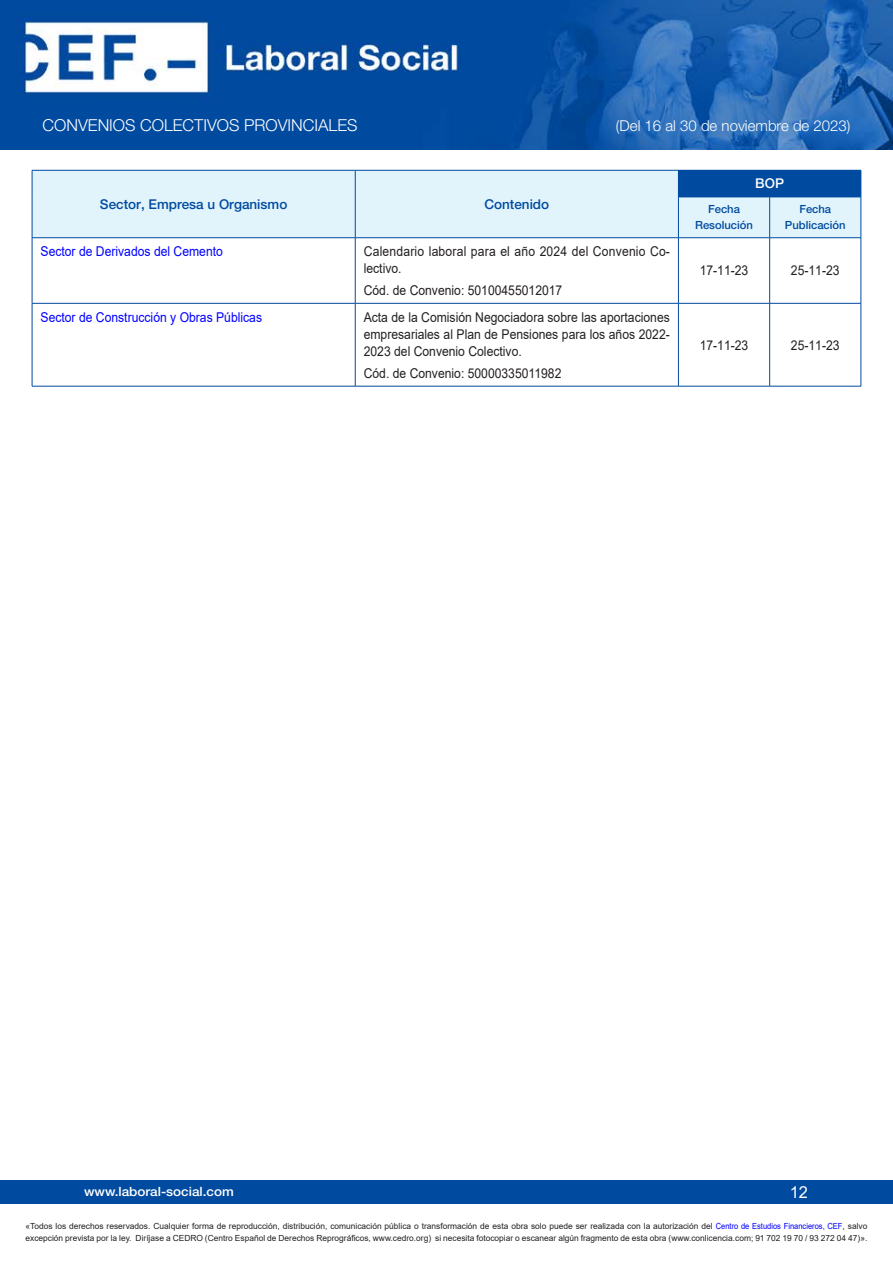
<style>
.page{position:relative;width:893px;height:1263px;background:#fff}
.page>*{position:absolute;margin:0;border:0;box-sizing:border-box;transform-origin:0 0}
.t1{font:300 16.5px "Helvetica Neue LT Std";color:#fff}
.t2{font:16.5px "Arial";color:#fff}
.t3{font:300 15px "Helvetica Neue LT Std";color:#fff}
.Tablas_y_gráficos{font:13.5px/17.2px "Arial";color:#231f20;scale:.9 1}
.Tablas_y_gráficos-2{font:13.5px "Arial";color:#00f;scale:.9 1}
.Cabeceras_tablas_y_g{font:500 13.5px "Helvetica Neue LT Std";color:#004a9f}
.fechas{font:13.5px "Arial";color:#231f20;scale:.9 1}
.Cabeceras_tablas_y_g-2{font:500 13.5px "Helvetica Neue LT Std";color:#fff}
.t4{font:500 12.75px "Helvetica Neue LT Std";color:#fff;scale:1.06 1}
.Cabeceras_tablas_y_g-3{font:500 11.25px/15.8px "Helvetica Neue LT Std";color:#004a9f;text-align:center}
.t5{font:8.4px/12px "Arial";color:#231f20}
.s1{color:#00f}
</style>
<div class="page">
<div style="left:0;top:1180px;width:893px;height:23px;background:#004a9f"></div>
<img style="left:0;top:0;width:893px;height:149px">
<div style="left:33px;top:171px;width:828px;height:66px;background:#e1f4fc"></div>
<div style="left:678px;top:170px;width:183px;height:27px;background:#004a9f"></div>
<svg style="left:33px;top:238px;width:828px;height:148px"></svg>
<hr style="left:355px;top:238px;width:1px;height:65px;background:#004a9f">
<hr style="left:769px;top:238px;width:1px;height:65px;background:#004a9f">
<hr style="left:355px;top:303px;width:1px;height:83px;background:#004a9f">
<hr style="left:769px;top:303px;width:1px;height:83px;background:#004a9f">
<hr style="left:32px;top:170px;width:323px;height:1px;background:#004a9f">
<svg style="left:32px;top:170px;width:1px;height:27px"></svg>
<hr style="left:355px;top:170px;width:323px;height:1px;background:#004a9f">
<svg style="left:355px;top:170px;width:1px;height:27px"></svg>
<svg style="left:861px;top:170px;width:1px;height:27px"></svg>
<hr style="left:32px;top:197px;width:1px;height:41px;background:#004a9f">
<hr style="left:355px;top:197px;width:1px;height:41px;background:#004a9f">
<hr style="left:678px;top:197px;width:92px;height:1px;background:#004a9f">
<hr style="left:678px;top:197px;width:1px;height:41px;background:#004a9f">
<hr style="left:770px;top:197px;width:91px;height:1px;background:#004a9f">
<hr style="left:769px;top:197px;width:1px;height:41px;background:#004a9f">
<hr style="left:861px;top:197px;width:1px;height:41px;background:#004a9f">
<hr style="left:32px;top:237px;width:323px;height:1px;background:#004a9f">
<hr style="left:355px;top:237px;width:323px;height:1px;background:#004a9f">
<hr style="left:678px;top:237px;width:92px;height:1px;background:#004a9f">
<hr style="left:770px;top:237px;width:91px;height:1px;background:#004a9f">
<hr style="left:861px;top:238px;width:1px;height:65px;background:#004a9f">
<hr style="left:32px;top:303px;width:323px;height:1px;background:#004a9f">
<hr style="left:355px;top:303px;width:323px;height:1px;background:#004a9f">
<hr style="left:678px;top:303px;width:92px;height:1px;background:#004a9f">
<hr style="left:770px;top:303px;width:91px;height:1px;background:#004a9f">
<hr style="left:861px;top:303px;width:1px;height:83px;background:#004a9f">
<hr style="left:678px;top:386px;width:92px;height:1px;background:#004a9f">
<hr style="left:770px;top:386px;width:91px;height:1px;background:#004a9f">
<hr style="left:32px;top:238px;width:1px;height:65px;background:#004a9f">
<hr style="left:678px;top:238px;width:1px;height:65px;background:#004a9f">
<hr style="left:32px;top:303px;width:1px;height:83px;background:#004a9f">
<hr style="left:678px;top:303px;width:1px;height:83px;background:#004a9f">
<hr style="left:32px;top:386px;width:323px;height:1px;background:#004a9f">
<hr style="left:355px;top:386px;width:323px;height:1px;background:#004a9f">
<h1 class="t1" style="left:43px;top:115px;width:316px">CONVENIOS COLECTIVOS PROVINCIALES</h1>
<h2 class="t3" style="left:616px;top:117px;width:236px">(Del 16 al 30 de noviembre de 2023)</h2>
<p class="Cabeceras_tablas_y_g" style="left:100px;top:196px;width:189px">Sector, Empresa u Organismo</p>
<p class="Cabeceras_tablas_y_g" style="left:484px;top:196px;width:66px">Contenido</p>
<p class="Tablas_y_gráficos-2" style="left:41px;top:242px;width:204px">Sector de Derivados del Cemento</p>
<p class="Tablas_y_gráficos" style="left:364px;top:243px;width:342px">Calendario laboral para el año 2024 del Convenio Co&shy;lectivo.</p>
<p class="Tablas_y_gráficos" style="left:364px;top:281px;width:222px">Cód. de Convenio: 50100455012017</p>
<p class="Tablas_y_gráficos-2" style="left:41px;top:308px;width:248px">Sector de Construcción y Obras Públicas</p>
<p class="Tablas_y_gráficos" style="left:364px;top:308px;width:342px;text-align:justify">Acta de la Comisión Negociadora sobre las aportaciones empresariales al Plan de Pensiones para los años 2022- 2023 del Convenio Colectivo.</p>
<p class="Tablas_y_gráficos" style="left:364px;top:364px;width:221px">Cód. de Convenio: 50000335011982</p>
<p class="Cabeceras_tablas_y_g-2" style="left:755px;top:176px;width:30px">BOP</p>
<p class="Cabeceras_tablas_y_g-3" style="left:695px;top:201px;width:59px">Fecha<br>Resolución</p>
<p class="Cabeceras_tablas_y_g-3" style="left:785px;top:201px;width:62px">Fecha<br>Publicación</p>
<p class="fechas" style="left:700px;top:261px;width:56px">17-11-23</p>
<p class="fechas" style="left:791px;top:261px;width:56px">25-11-23</p>
<p class="fechas" style="left:700px;top:336px;width:56px">17-11-23</p>
<p class="fechas" style="left:791px;top:336px;width:56px">25-11-23</p>
<h3 class="t4" style="left:84px;top:1184px;width:143px">www.laboral-social.com</h3>
<h1 class="t2" style="left:790px;top:1180px;width:20px">12</h1>
<p class="t5" style="left:26px;top:1220px;width:843px">«Todos los derechos reservados. Cualquier forma de reproducción, distribución, comunicación pública o transformación de esta obra solo puede ser realizada con la autorización del <span class="s1">Centro de Estudios Financieros, CEF</span>, salvo excepción prevista por la ley. Diríjase a CEDRO (Centro Español de Derechos Reprográficos, www.cedro.org) si necesita fotocopiar o escanear algún fragmento de esta obra (www.conlicencia.com; 91 702 19 70 / 93 272 04 47)».</p>
</div>
